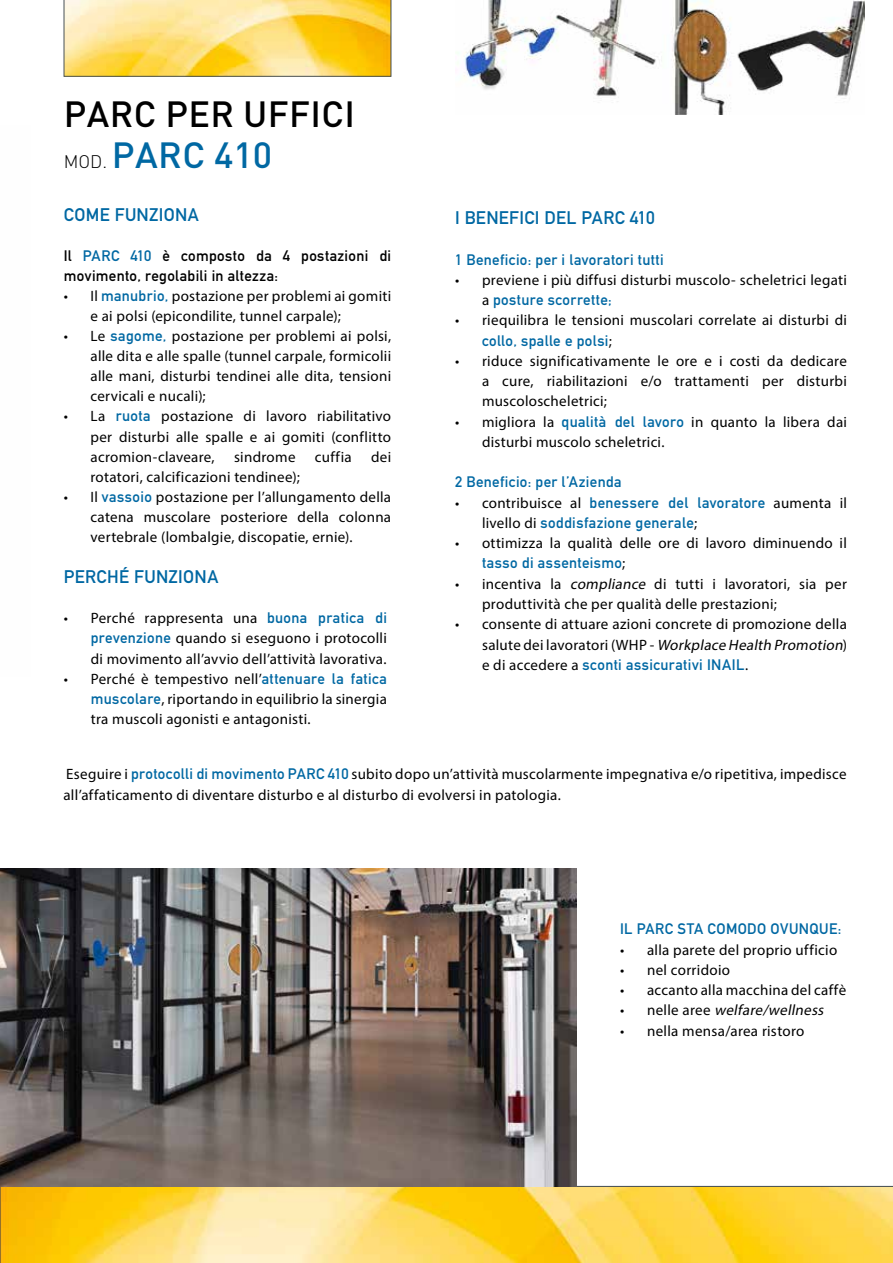
<style>
.page{position:relative;width:893px;height:1263px;background:#fff}
.page>*{position:absolute;margin:0;border:0;box-sizing:border-box;transform-origin:0 0}
.t1{font:500 36px/40.7px "DIN Pro";letter-spacing:.01em;color:#000}
.t2{font:700 18px "DIN Alternate";letter-spacing:.015em;color:#0068a3}
.t3{font:15px/20.2px "Myriad Pro";letter-spacing:.02em;color:#000;text-align:justify}
.t4{font:700 15px "DIN Alternate";letter-spacing:.025em;color:#0068a3}
.t5{font:700 15px/20.1px "DIN Alternate";letter-spacing:.025em;color:#000}
.t6{font:italic 15px "Myriad Pro";color:#000}
.s1{font-weight:300;font-size:18px}
.s2{color:#0068a3}
.s3{font-family:"DIN Alternate";font-weight:700;color:#0068a3}
.s4{font-family:"Myriad Pro";font-weight:400;color:#000}
.s5{font-style:italic}
.s6{font-style:normal}
</style>
<div class="page">
<svg style="left:0;top:1186px;width:893px;height:77px;background:#fbd44e"></svg>
<svg style="left:64px;top:0;width:327px;height:77px;background:#f9d96c"></svg>
<img style="left:0;top:868px;width:576px;height:318px">
<img style="left:458px;top:0;width:407px;height:115px">
<h1 class="t1" style="left:64px;top:93px;width:293px">PARC PER UFFICI<br><span class="s1">MOD.</span> <span class="s2">PARC 410</span></h1>
<p class="t2" style="left:64px;top:201px;width:137px">COME FUNZIONA</p>
<p class="t5" style="left:64px;top:245px;width:329px">Il <span class="s2">PARC 410</span> è composto da 4 postazioni di movimento, regolabili in altezza:</p>
<p class="t3" style="left:91px;top:286px;width:302px;text-indent:-27px">• Il <span class="s3">manubrio,</span> postazione per problemi ai gomiti e ai polsi (epicondilite, tunnel carpale);</p>
<p class="t3" style="left:90px;top:326px;width:302px;text-indent:-27px">• Le <span class="s3">sagome,</span> postazione per problemi ai polsi, alle dita e alle spalle (tunnel carpale, formicolii alle mani, disturbi tendinei alle dita, tensioni cervicali e nucali);</p>
<p class="t3" style="left:90px;top:406px;width:302px;text-indent:-27px">• La <span class="s3">ruota</span> postazione di lavoro riabilitativo per disturbi alle spalle e ai gomiti (conflitto acromion-claveare,</p>
<p class="t3" style="left:234px;top:446px;width:63px">sindrome</p>
<p class="t3" style="left:315px;top:446px;width:38px">cuffia</p>
<p class="t3" style="left:371px;top:446px;width:22px">dei</p>
<p class="t3" style="left:90px;top:466px;width:211px">rotatori, calcificazioni tendinee);</p>
<p class="t3" style="left:91px;top:486px;width:302px;text-indent:-27px">• Il <span class="s3">vassoio</span> postazione per l’allungamento della catena muscolare posteriore della colonna vertebrale (lombalgie, discopatie, ernie).</p>
<p class="t2" style="left:64px;top:563px;width:156px">PERCHÉ FUNZIONA</p>
<p class="t3" style="left:91px;top:608px;width:298px;text-indent:-27px">• Perché rappresenta una <span class="s3">buona pratica di prevenzione</span> quando si eseguono i protocolli di movimento all’avvio dell’attività lavorativa.</p>
<p class="t3" style="left:91px;top:668px;width:298px;text-indent:-27px">• Perché è tempestivo nell’<span class="s3">attenuare la fatica muscolare</span>, riportando in equilibrio la sinergia tra muscoli agonisti e antagonisti.</p>
<p class="t2" style="left:455px;top:204px;width:201px">I BENEFICI DEL PARC 410</p>
<p class="t4" style="left:455px;top:248px;width:210px">1 Beneficio: per i lavoratori tutti</p>
<p class="t3" style="left:455px;top:270px;width:393px">• previene i più diffusi disturbi muscolo- scheletrici legati</p>
<p class="t4" style="left:482px;top:288px;width:131px"><span class="s4">a</span> posture scorrette;</p>
<p class="t3" style="left:455px;top:310px;width:393px">• riequilibra le tensioni muscolari correlate ai disturbi di</p>
<p class="t4" style="left:482px;top:329px;width:131px">collo, spalle e polsi<span class="s4">;</span></p>
<p class="t3" style="left:482px;top:351px;width:366px;text-indent:-27px">• riduce significativamente le ore e i costi da dedicare a cure, riabilitazioni e/o trattamenti per disturbi muscoloscheletrici;</p>
<p class="t3" style="left:482px;top:411px;width:366px;text-indent:-27px">• migliora la <span class="s3">qualità del lavoro</span> in quanto la libera dai disturbi muscolo scheletrici.</p>
<p class="t4" style="left:455px;top:471px;width:168px">2 Beneficio: per l’Azienda</p>
<p class="t3" style="left:455px;top:492px;width:393px">• contribuisce al <span class="s3">benessere del lavoratore</span> aumenta il</p>
<p class="t4" style="left:482px;top:511px;width:217px"><span class="s4">livello di</span> soddisfazione generale<span class="s4">;</span></p>
<p class="t3" style="left:455px;top:533px;width:393px">• ottimizza la qualità delle ore di lavoro diminuendo il</p>
<p class="t4" style="left:482px;top:552px;width:145px">tasso di assenteismo<span class="s4">;</span></p>
<p class="t3" style="left:482px;top:573px;width:366px;text-indent:-27px">• incentiva la <span class="s5">compliance</span> di tutti i lavoratori, sia per produttività che per qualità delle prestazioni;</p>
<p class="t3" style="left:455px;top:614px;width:393px;text-align:right">• consente di attuare azioni concrete di promozione della s a l u te d e i l a vo ra to r i (W H P - <span class="s5">Workplace Health Promotion</span>)</p>
<p class="t4" style="left:482px;top:653px;width:268px"><span class="s4">e di accedere a</span> sconti assicurativi INAIL<span class="s4">.</span></p>
<p class="t3" style="left:63px;top:764px;width:785px">Eseguire i <span class="s3">protocolli di movimento PARC 410</span> subito dopo un’attività muscolarmente impegnativa e/o ripetitiva, impedisce all’affaticamento di diventare disturbo e al disturbo di evolversi in patologia.</p>
<p class="t4" style="left:620px;top:918px;width:223px">IL PARC STA COMODO OVUNQUE:</p>
<p class="t3" style="left:620px;top:939px;width:219px">• alla parete del proprio ufficio</p>
<p class="t3" style="left:620px;top:959px;width:112px">• nel corridoio</p>
<p class="t3" style="left:620px;top:980px;width:228px">• accanto alla macchina del caffè</p>
<p class="t6" style="left:620px;top:1001px;width:208px"><span class="s6">• n e l l e a re e</span> welfare/wellness</p>
<p class="t3" style="left:620px;top:1020px;width:186px">• nella mensa/area ristoro</p>
</div>
